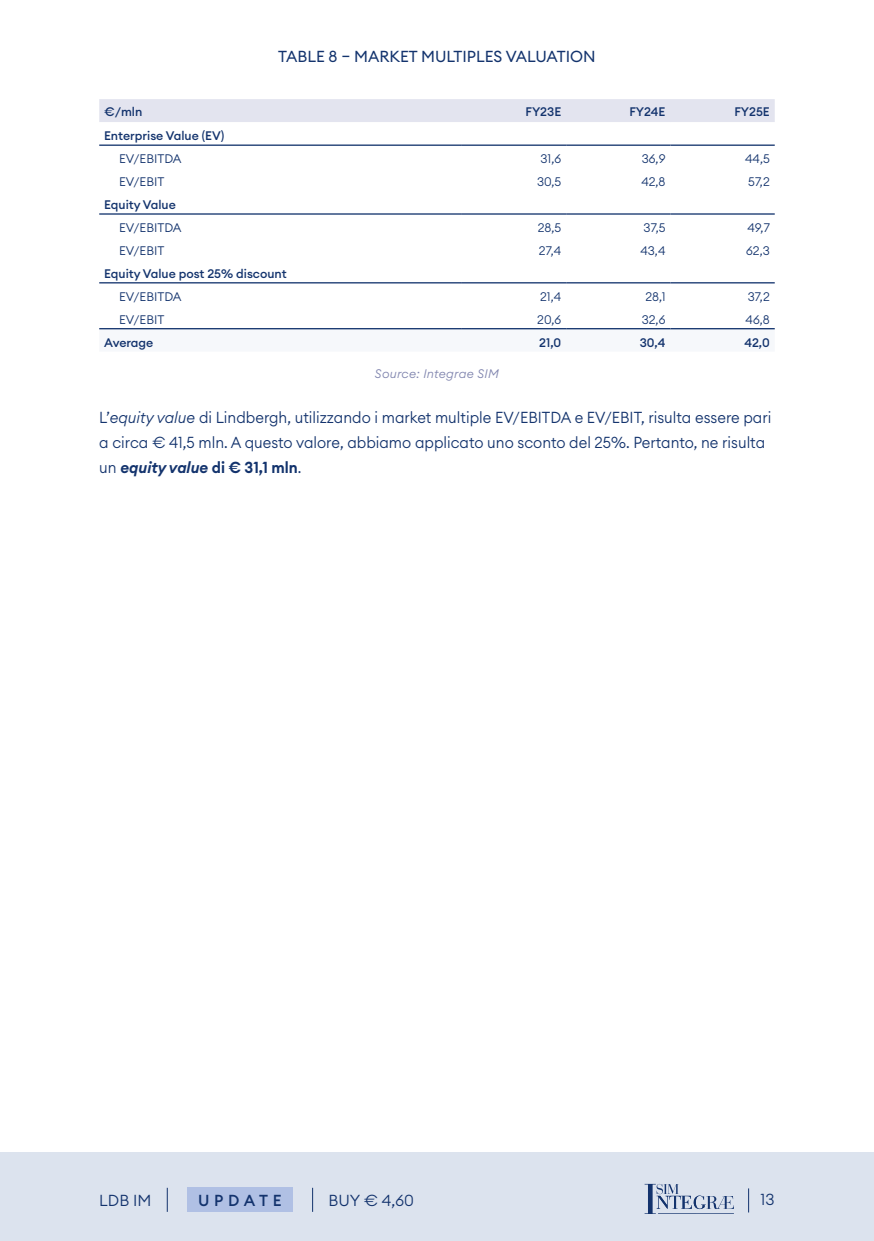
<style>
.page{position:relative;width:874px;height:1241px;background:#fff}
.page>*{position:absolute;margin:0;border:0;box-sizing:border-box;transform-origin:0 0}
.t1{font:300 15.75px/24.5px "Euclid Circular A";color:#13336d;scale:.95 1}
.t2{font:15.75px "Euclid Circular A";color:#13336d}
.t3{font:300 15.75px "Euclid Circular A";color:#13336d}
.t4{font:500 15.75px "Euclid Circular A";letter-spacing:.3em;color:#13336d}
.t5{font:300 12.25px "Euclid Circular A";color:#13336d}
.t6{font:500 12.25px "Euclid Circular A";color:#13336d}
.t7{font:italic 300 12.25px "Euclid Circular A";letter-spacing:.02em;color:#8186af}
.s1{font-style:italic}
.s2{font-weight:600;font-style:italic}
.s3{font-weight:600}
</style>
<div class="page">
<div style="left:0;top:1152px;width:873px;height:88px;background:#dce3ee"></div>
<svg style="left:167px;top:1187px;width:1px;height:24px"></svg>
<div style="left:187px;top:1187px;width:106px;height:24px;background:#b0c0e4"></div>
<svg style="left:312px;top:1187px;width:1px;height:24px"></svg>
<svg style="left:644px;top:1183px;width:89px;height:30px"></svg>
<div style="left:99px;top:99px;width:675px;height:23px;background:#e3e4ef"></div>
<svg style="left:99px;top:329px;width:675px;height:1px"></svg>
<hr style="left:99px;top:144px;width:362px;height:2px;background:#13336d">
<hr style="left:461px;top:144px;width:105px;height:2px;background:#13336d">
<hr style="left:566px;top:144px;width:104px;height:2px;background:#13336d">
<hr style="left:670px;top:144px;width:104px;height:2px;background:#13336d">
<hr style="left:99px;top:213px;width:362px;height:2px;background:#13336d">
<hr style="left:461px;top:213px;width:105px;height:2px;background:#13336d">
<hr style="left:566px;top:213px;width:104px;height:2px;background:#13336d">
<hr style="left:670px;top:213px;width:104px;height:2px;background:#13336d">
<hr style="left:99px;top:282px;width:362px;height:1px;background:#13336d">
<hr style="left:461px;top:282px;width:105px;height:1px;background:#13336d">
<hr style="left:566px;top:282px;width:104px;height:1px;background:#13336d">
<hr style="left:670px;top:282px;width:104px;height:1px;background:#13336d">
<hr style="left:99px;top:328px;width:362px;height:1px;background:#13336d">
<hr style="left:461px;top:328px;width:105px;height:1px;background:#13336d">
<hr style="left:566px;top:328px;width:104px;height:1px;background:#13336d">
<hr style="left:670px;top:328px;width:104px;height:1px;background:#13336d">
<p class="t2" style="left:278px;top:50px;width:319px">TABLE 8 – MARKET MULTIPLES VALUATION</p>
<p class="t6" style="left:104px;top:106px;width:40px">€/mln</p>
<p class="t6" style="left:525px;top:106px;width:37px">FY23E</p>
<p class="t6" style="left:629px;top:106px;width:38px">FY24E</p>
<p class="t6" style="left:734px;top:106px;width:37px">FY25E</p>
<p class="t6" style="left:104px;top:130px;width:122px">Enterprise Value (EV)</p>
<p class="t5" style="left:119px;top:153px;width:64px">EV/EBITDA</p>
<p class="t5" style="left:540px;top:153px;width:22px">31,6</p>
<p class="t5" style="left:641px;top:153px;width:25px">36,9</p>
<p class="t5" style="left:744px;top:153px;width:26px">44,5</p>
<p class="t5" style="left:119px;top:176px;width:47px">EV/EBIT</p>
<p class="t5" style="left:536px;top:176px;width:26px">30,5</p>
<p class="t5" style="left:641px;top:176px;width:26px">42,8</p>
<p class="t5" style="left:747px;top:176px;width:23px">57,2</p>
<p class="t6" style="left:104px;top:199px;width:73px">Equity Value</p>
<p class="t5" style="left:119px;top:222px;width:64px">EV/EBITDA</p>
<p class="t5" style="left:537px;top:222px;width:25px">28,5</p>
<p class="t5" style="left:643px;top:222px;width:23px">37,5</p>
<p class="t5" style="left:747px;top:222px;width:24px">49,7</p>
<p class="t5" style="left:119px;top:245px;width:47px">EV/EBIT</p>
<p class="t5" style="left:538px;top:245px;width:24px">27,4</p>
<p class="t5" style="left:640px;top:245px;width:27px">43,4</p>
<p class="t5" style="left:745px;top:245px;width:25px">62,3</p>
<p class="t6" style="left:104px;top:268px;width:184px">Equity Value post 25% discount</p>
<p class="t5" style="left:119px;top:291px;width:64px">EV/EBITDA</p>
<p class="t5" style="left:540px;top:291px;width:23px">21,4</p>
<p class="t5" style="left:645px;top:291px;width:22px">28,1</p>
<p class="t5" style="left:747px;top:291px;width:23px">37,2</p>
<p class="t5" style="left:119px;top:314px;width:47px">EV/EBIT</p>
<p class="t5" style="left:537px;top:314px;width:25px">20,6</p>
<p class="t5" style="left:641px;top:314px;width:25px">32,6</p>
<p class="t5" style="left:745px;top:314px;width:26px">46,8</p>
<p class="t6" style="left:104px;top:337px;width:51px">Average</p>
<p class="t6" style="left:539px;top:337px;width:23px">21,0</p>
<p class="t6" style="left:639px;top:337px;width:27px">30,4</p>
<p class="t6" style="left:744px;top:337px;width:27px">42,0</p>
<p class="t7" style="left:375px;top:368px;width:125px">Source: Integrae SIM</p>
<p class="t1" style="left:99px;top:406px;width:708px">L’<span class="s1">equity value</span> di Lindbergh, utilizzando i market multiple EV/EBITDA e EV/EBIT, risulta essere pari a circa € 41,5 mln. A questo valore, abbiamo applicato uno sconto del 25%. Pertanto, ne risulta un <span class="s2">equity value</span> <span class="s3">di € 31,1 mln</span>.</p>
<p class="t3" style="left:99px;top:1192px;width:54px">LDB IM</p>
<p class="t4" style="left:198px;top:1191px;width:85px">UPDATE</p>
<p class="t3" style="left:328px;top:1192px;width:87px">BUY € 4,60</p>
<p class="t3" style="left:760px;top:1192px;width:16px">13</p>
</div>
